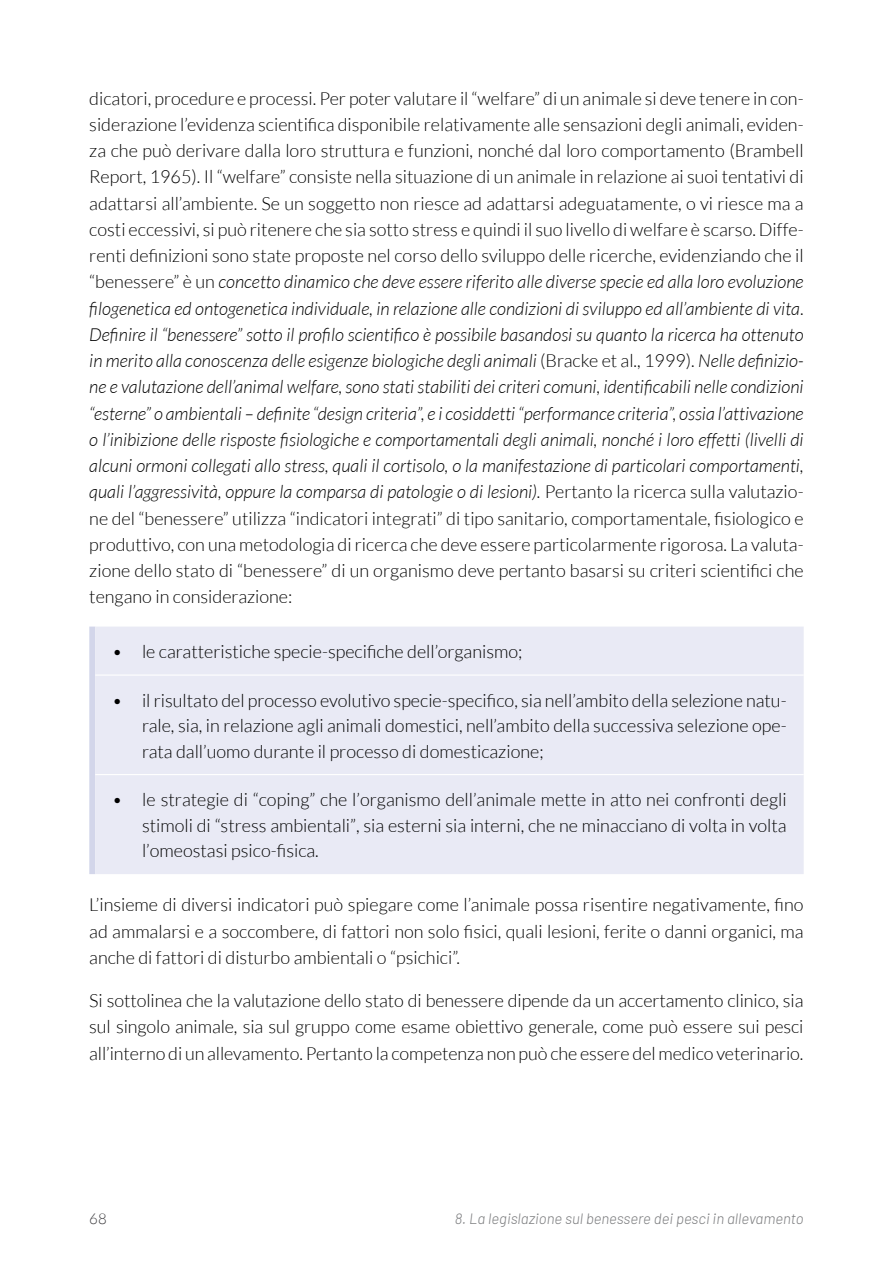
<style>
.page{position:relative;width:893px;height:1263px;background:#fff}
.page>*{position:absolute;margin:0;border:0;box-sizing:border-box;transform-origin:0 0}
.t1{font:300 18px/26.2px "Lato";color:#000;text-align:justify}
.t2{font:italic 300 15px "Barlow";color:#7b7c7e}
.t3{font:300 15px "Lato";color:#3e3d40}
.s1{font-style:italic}
</style>
<div class="page">
<svg style="left:89px;top:626px;width:6px;height:248px"></svg>
<div style="left:95px;top:626px;width:709px;height:248px;background:#e9eaf5"></div>
<hr style="left:95px;top:674px;width:709px;height:2px;background:#fff">
<hr style="left:95px;top:774px;width:709px;height:1px;background:#fff">
<p class="t1" style="left:89px;top:85px;width:716px">dicatori, procedure e processi. Per poter valutare il “welfare” di un animale si deve tenere in con&shy;siderazione l’evidenza scientifica disponibile relativamente alle sensazioni degli animali, eviden&shy;za che può derivare dalla loro struttura e funzioni, nonché dal loro comportamento (Brambell Report, 1965). Il “welfare” consiste nella situazione di un animale in relazione ai suoi tentativi di adattarsi all’ambiente. Se un soggetto non riesce ad adattarsi adeguatamente, o vi riesce ma a costi eccessivi, si può ritenere che sia sotto stress e quindi il suo livello di welfare è scarso. Diffe&shy;renti definizioni sono state proposte nel corso dello sviluppo delle ricerche, evidenziando che il “benessere” è un <span class="s1">concetto dinamico che deve essere riferito alle diverse specie ed alla loro evoluzione filogenetica ed ontogenetica individuale, in relazione alle condizioni di sviluppo ed all’ambiente di vita</span>.<br><span class="s1">Definire il “benessere” sotto il profilo scientifico è possibile basandosi su quanto la ricerca ha ottenuto in merito alla conoscenza delle esigenze biologiche degli animali</span> (Bracke et al., 1999). <span class="s1">Nelle definizio&shy;ne e valutazione dell’animal welfare, sono stati stabiliti dei criteri comuni, identificabili nelle condizioni “esterne” o ambientali – definite “design criteria”, e i cosiddetti “performance criteria”, ossia l’attivazione o l’inibizione delle risposte fisiologiche e comportamentali degli animali, nonché i loro effetti (livelli di alcuni ormoni collegati allo stress, quali il cortisolo, o la manifestazione di particolari comportamenti, quali l’aggressività, oppure la comparsa di patologie o di lesioni).</span> Pertanto la ricerca sulla valutazio&shy;ne del “benessere” utilizza “indicatori integrati” di tipo sanitario, comportamentale, fisiologico e produttivo, con una metodologia di ricerca che deve essere particolarmente rigorosa. La valuta&shy;zione dello stato di “benessere” di un organismo deve pertanto basarsi su criteri scientifici che tengano in considerazione:</p>
<p class="t1" style="left:112px;top:638px;width:412px">• le caratteristiche specie-specifiche dell’organismo;</p>
<p class="t1" style="left:142px;top:687px;width:646px;line-height:25.5px;text-indent:-30px">• il risultato del processo evolutivo specie-specifico, sia nell’ambito della selezione natu&shy;rale, sia, in relazione agli animali domestici, nell’ambito della successiva selezione ope&shy;rata dall’uomo durante il processo di domesticazione;</p>
<p class="t1" style="left:142px;top:787px;width:646px;line-height:25.5px;text-indent:-30px">• le strategie di “coping” che l’organismo dell’animale mette in atto nei confronti degli stimoli di “stress ambientali”, sia esterni sia interni, che ne minacciano di volta in volta l’omeostasi psico-fisica.</p>
<p class="t1" style="left:89px;top:892px;width:716px">L’insieme di diversi indicatori può spiegare come l’animale possa risentire negativamente, fino ad ammalarsi e a soccombere, di fattori non solo fisici, quali lesioni, ferite o danni organici, ma anche di fattori di disturbo ambientali o “psichici”.</p>
<p class="t1" style="left:89px;top:988px;width:716px">Si sottolinea che la valutazione dello stato di benessere dipende da un accertamento clinico, sia sul singolo animale, sia sul gruppo come esame obiettivo generale, come può essere sui pesci all’interno di un allevamento. Pertanto la competenza non può che essere del medico veterinario.</p>
<p class="t3" style="left:89px;top:1211px;width:19px">68</p>
<p class="t2" style="left:455px;top:1207px;width:350px">8. La legislazione sul benessere dei pesci in allevamento</p>
</div>
